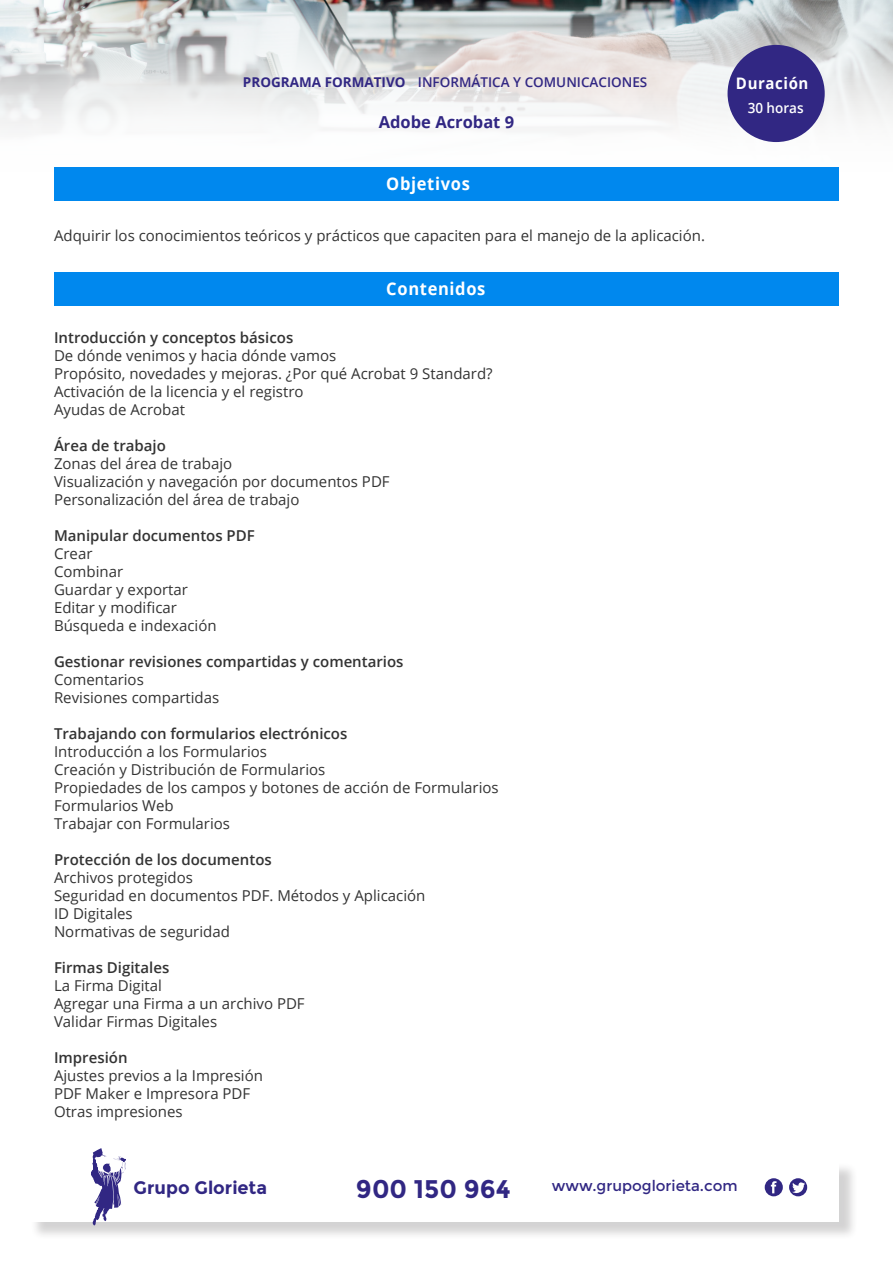
<style>
.page{position:relative;width:893px;height:1263px;background:#fff}
.page>*{position:absolute;margin:0;border:0;box-sizing:border-box;transform-origin:0 0}
.t1{font:700 25.5px "Montserrat";color:#312783}
.t2{font:700 18px "Montserrat";color:#312783}
.t3{font:700 17.55px "Open Sans";letter-spacing:.04em;color:#fff;scale:.94 1}
.t4{font:700 16.5px "Open Sans";color:#312783}
.t5{font:700 15.9px "Open Sans";letter-spacing:.04em;color:#fff;scale:.94 1}
.t6{font:15px "Open Sans";color:#333}
.t7{font:600 15px "Open Sans";color:#333}
.t8{font:15px "Montserrat";color:#312783}
.t9{font:600 14.1px "Open Sans";color:#fff;scale:.95 1}
.t10{font:600 13.5px "Open Sans";color:#312783}
.t11{font:700 13.5px "Open Sans";color:#312783}
</style>
<div class="page">
<img style="left:0;top:0;width:893px;height:168px">
<div style="left:54px;top:168px;width:785px;height:33px;background:#08e"></div>
<div style="left:54px;top:272px;width:785px;height:34px;background:#08e"></div>
<div style="left:727px;top:45px;width:98px;height:97px;background:#312783;border-radius:50%"></div>
<div style="left:30px;top:1162px;width:828px;height:78px;background:#231f20;opacity:.2"></div>
<div style="left:28px;top:1160px;width:811px;height:61px;background:#fff"></div>
<svg style="left:91px;top:1148px;width:35px;height:77px"></svg>
<div style="left:765px;top:1178px;width:18px;height:18px;background:#312783;border-radius:50%"></div>
<svg style="left:771px;top:1181px;width:6px;height:12px"></svg>
<div style="left:789px;top:1178px;width:18px;height:18px;background:#312783;border-radius:50%"></div>
<svg style="left:792px;top:1182px;width:13px;height:11px"></svg>
<p class="t11" style="left:243px;top:73px;width:164px">PROGRAMA FORMATIVO</p>
<p class="t10" style="left:418px;top:73px;width:231px">INFORMÁTICA Y COMUNICACIONES</p>
<p class="t4" style="left:379px;top:110px;width:137px">Adobe Acrobat 9</p>
<p class="t3" style="left:386px;top:171px;width:90px">Objetivos</p>
<p class="t6" style="left:54px;top:226px;width:652px">Adquirir los conocimientos teóricos y prácticos que capaciten para el manejo de la aplicación.</p>
<p class="t3" style="left:386px;top:276px;width:107px">Contenidos</p>
<p class="t7" style="left:54px;top:327px;width:241px">Introducción y conceptos básicos</p>
<p class="t6" style="left:54px;top:345px;width:284px">De dónde venimos y hacia dónde vamos</p>
<p class="t6" style="left:54px;top:363px;width:440px">Propósito, novedades y mejoras. ¿Por qué Acrobat 9 Standard?</p>
<p class="t6" style="left:54px;top:381px;width:251px">Activación de la licencia y el registro</p>
<p class="t6" style="left:54px;top:399px;width:133px">Ayudas de Acrobat</p>
<p class="t7" style="left:54px;top:435px;width:113px">Área de trabajo</p>
<p class="t6" style="left:54px;top:453px;width:180px">Zonas del área de trabajo</p>
<p class="t6" style="left:54px;top:471px;width:337px">Visualización y navegación por documentos PDF</p>
<p class="t6" style="left:54px;top:489px;width:247px">Personalización del área de trabajo</p>
<p class="t7" style="left:54px;top:525px;width:202px">Manipular documentos PDF</p>
<p class="t6" style="left:54px;top:543px;width:40px">Crear</p>
<p class="t6" style="left:54px;top:561px;width:71px">Combinar</p>
<p class="t6" style="left:54px;top:579px;width:136px">Guardar y exportar</p>
<p class="t6" style="left:54px;top:597px;width:124px">Editar y modificar</p>
<p class="t6" style="left:54px;top:615px;width:164px">Búsqueda e indexación</p>
<p class="t7" style="left:54px;top:651px;width:351px">Gestionar revisiones compartidas y comentarios</p>
<p class="t6" style="left:54px;top:669px;width:91px">Comentarios</p>
<p class="t6" style="left:54px;top:687px;width:167px">Revisiones compartidas</p>
<p class="t7" style="left:54px;top:723px;width:295px">Trabajando con formularios electrónicos</p>
<p class="t6" style="left:54px;top:741px;width:215px">Introducción a los Formularios</p>
<p class="t6" style="left:54px;top:759px;width:273px">Creación y Distribución de Formularios</p>
<p class="t6" style="left:54px;top:777px;width:446px">Propiedades de los campos y botones de acción de Formularios</p>
<p class="t6" style="left:54px;top:795px;width:121px">Formularios Web</p>
<p class="t6" style="left:54px;top:813px;width:178px">Trabajar con Formularios</p>
<p class="t7" style="left:54px;top:849px;width:219px">Protección de los documentos</p>
<p class="t6" style="left:54px;top:867px;width:140px">Archivos protegidos</p>
<p class="t6" style="left:54px;top:885px;width:373px">Seguridad en documentos PDF. Métodos y Aplicación</p>
<p class="t6" style="left:54px;top:903px;width:80px">ID Digitales</p>
<p class="t6" style="left:54px;top:921px;width:177px">Normativas de seguridad</p>
<p class="t7" style="left:54px;top:957px;width:117px">Firmas Digitales</p>
<p class="t6" style="left:54px;top:975px;width:110px">La Firma Digital</p>
<p class="t6" style="left:54px;top:993px;width:252px">Agregar una Firma a un archivo PDF</p>
<p class="t6" style="left:54px;top:1011px;width:165px">Validar Firmas Digitales</p>
<p class="t7" style="left:54px;top:1047px;width:75px">Impresión</p>
<p class="t6" style="left:54px;top:1065px;width:210px">Ajustes previos a la Impresión</p>
<p class="t6" style="left:54px;top:1083px;width:198px">PDF Maker e Impresora PDF</p>
<p class="t6" style="left:54px;top:1101px;width:130px">Otras impresiones</p>
<p class="t5" style="left:736px;top:72px;width:79px">Duración</p>
<p class="t9" style="left:748px;top:98px;width:60px">30 horas</p>
<p class="t2" style="left:134px;top:1177px;width:135px">Grupo Glorieta</p>
<p class="t1" style="left:356px;top:1174px;width:156px">900 150 964</p>
<p class="t8" style="left:552px;top:1177px;width:187px">www.grupoglorieta.com</p>
</div>
